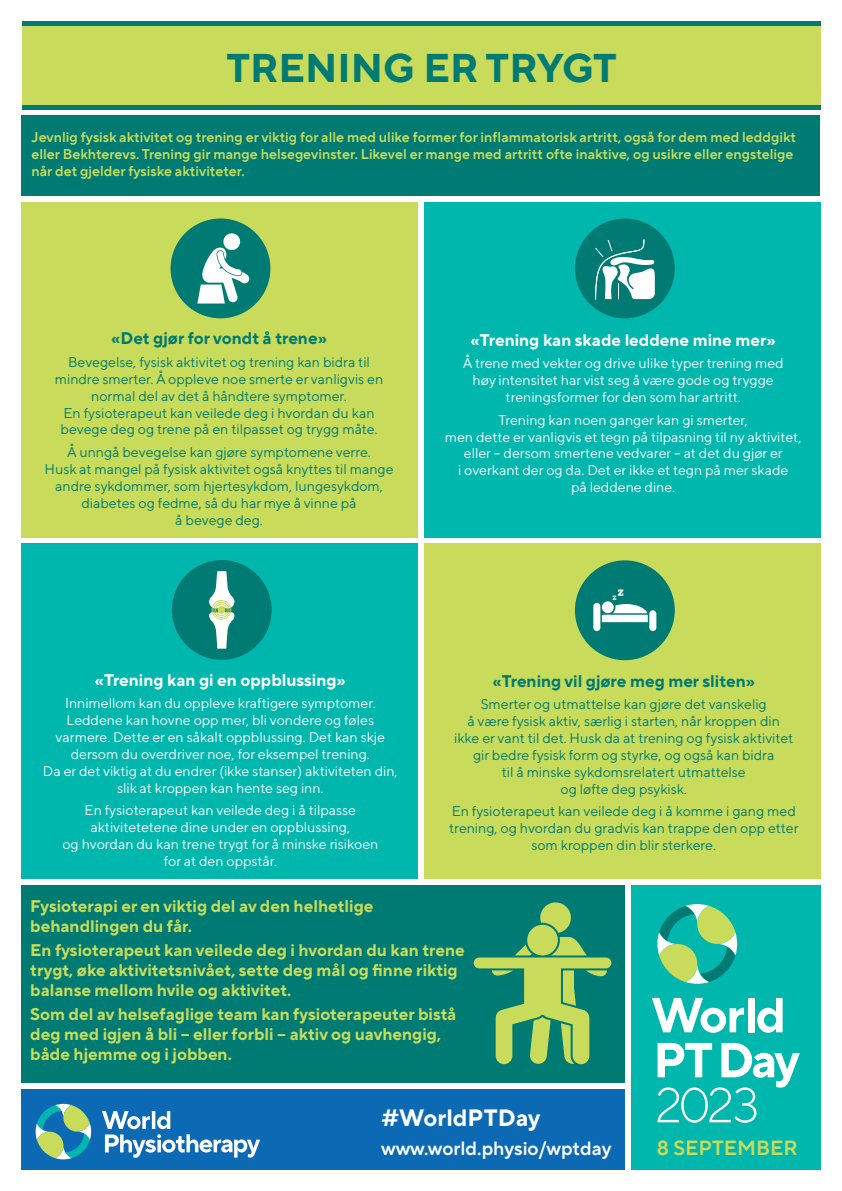
<style>
.page{position:relative;width:842px;height:1191px;background:#fff}
.page>*{position:absolute;margin:0;border:0;box-sizing:border-box;transform-origin:0 0}
.t1{font:700 40.1px "TT Norms Pro";color:#007b73}
.t2{font:700 23.7px "TT Norms Pro";color:#fff}
.t3{font:600 20.4px "TT Norms Pro";color:#c8db5a}
.t4{font:600 19.1px "TT Norms Pro";color:#fff}
.t5{font:700 16.9px/20.3px "TT Norms Pro";color:#c8db5a}
.t6{font:700 16.9px "TT Norms Pro";color:#fff}
.t7{font:700 16.9px "TT Norms Pro";color:#007b73}
.t8{font:14.1px/16.9px "TT Norms Pro";color:#007b73;text-align:center}
.t9{font:14.1px/16.9px "TT Norms Pro";color:#fff;text-align:center}
.t10{font:600 14.1px/16.9px "TT Norms Pro";color:#c8db5a}
</style>
<div class="page">
<div style="left:21px;top:885px;width:604px;height:197px;background:#007b73"></div>
<div style="left:22px;top:26px;width:798px;height:80px;background:#c8db5a"></div>
<div style="left:22px;top:105px;width:798px;height:5px;background:#007b73"></div>
<hr style="left:22px;top:21px;width:798px;height:4px;background:#007b73">
<div style="left:631px;top:885px;width:189px;height:284px;background:#00b7ae"></div>
<div style="left:21px;top:1089px;width:604px;height:80px;background:#0c6ab5"></div>
<svg style="left:102px;top:1111px;width:158px;height:46px"></svg>
<svg style="left:36px;top:1103px;width:55px;height:56px"></svg>
<svg style="left:657px;top:904px;width:80px;height:79px"></svg>
<svg style="left:652px;top:998px;width:92px;height:34px"></svg>
<div style="left:748px;top:998px;width:7px;height:34px;background:#fff"></div>
<svg style="left:757px;top:998px;width:26px;height:34px"></svg>
<svg style="left:657px;top:1043px;width:143px;height:79px"></svg>
<div style="left:21px;top:116px;width:799px;height:80px;background:#007b73"></div>
<div style="left:21px;top:202px;width:397px;height:335px;background:#c8db5a"></div>
<div style="left:424px;top:202px;width:396px;height:335px;background:#00b7ae"></div>
<div style="left:21px;top:543px;width:397px;height:335px;background:#00b7ae"></div>
<div style="left:424px;top:543px;width:396px;height:335px;background:#c8db5a"></div>
<div style="left:575px;top:560px;width:100px;height:100px;background:#007b73;border-radius:50%"></div>
<div style="left:593px;top:603px;width:7px;height:28px;background:#fff;border-radius:4px"></div>
<div style="left:649px;top:610px;width:7px;height:21px;background:#fff;border-radius:4px"></div>
<svg style="left:602px;top:589px;width:46px;height:33px"></svg>
<div style="left:171px;top:218px;width:99px;height:100px;background:#007b73;border-radius:50%"></div>
<svg style="left:197px;top:233px;width:53px;height:70px"></svg>
<div style="left:575px;top:218px;width:100px;height:100px;background:#007b73;border-radius:50%"></div>
<div style="left:172px;top:560px;width:100px;height:100px;background:#007b73;border-radius:50%"></div>
<svg style="left:209px;top:571px;width:25px;height:77px"></svg>
<div style="left:218px;top:606px;width:7px;height:8px;background:#c8db5a;border-radius:50%"></div>
<svg style="left:595px;top:239px;width:60px;height:61px"></svg>
<svg style="left:474px;top:902px;width:137px;height:162px"></svg>
<div style="left:527px;top:924px;width:31px;height:31px;background:#c8db5a;border-radius:50%"></div>
<h1 class="t1" style="left:226px;top:42px;width:392px">TRENING ER TRYGT</h1>
<p class="t10" style="left:32px;top:127px;width:766px">Jevnlig fysisk aktivitet og trening er viktig for alle med ulike former for inflammatorisk artritt, også for dem med leddgikt eller Bekhterevs. Trening gir mange helsegevinster. Likevel er mange med artritt ofte inaktive, og usikre eller engstelige når det gjelder fysiske aktiviteter.</p>
<p class="t7" style="left:111px;top:327px;width:217px">«Det gjør for vondt å trene»</p>
<p class="t8" style="left:55px;top:353px;width:330px">Bevegelse, fysisk aktivitet og trening kan bidra til mindre smerter. Å oppleve noe smerte er vanligvis en normal del av det å håndtere symptomer.<br>En fysioterapeut kan veilede deg i hvordan du kan bevege deg og trene på en tilpasset og trygg måte.</p>
<p class="t8" style="left:45px;top:443px;width:351px">Å unngå bevegelse kan gjøre symptomene verre.<br>Husk at mangel på fysisk aktivitet også knyttes til mange andre sykdommer, som hjertesykdom, lungesykdom, diabetes og fedme, så du har mye å vinne på<br>å bevege deg.</p>
<p class="t6" style="left:471px;top:328px;width:307px">«Trening kan skade leddene mine mer»</p>
<p class="t9" style="left:463px;top:354px;width:322px">Å trene med vekter og drive ulike typer trening med høy intensitet har vist seg å være gode og trygge treningsformer for den som har artritt.</p>
<p class="t9" style="left:445px;top:411px;width:358px">Trening kan noen ganger kan gi smerter,<br>men dette er vanligvis et tegn på tilpasning til ny aktivitet, eller – dersom smertene vedvarer – at det du gjør er<br>i overkant der og da. Det er ikke et tegn på mer skade<br>på leddene dine.</p>
<p class="t6" style="left:95px;top:668px;width:253px">«Trening kan gi en oppblussing»</p>
<p class="t9" style="left:43px;top:694px;width:356px">Innimellom kan du oppleve kraftigere symptomer.<br>Leddene kan hovne opp mer, bli vondere og føles varmere. Dette er en såkalt oppblussing. Det kan skje dersom du overdriver noe, for eksempel trening.<br>Da er det viktig at du endrer (ikke stanser) aktiviteten din, slik at kroppen kan hente seg inn.</p>
<p class="t9" style="left:62px;top:801px;width:317px">En fysioterapeut kan veilede deg i å tilpasse aktivitetetene dine under en oppblussing,<br>og hvordan du kan trene trygt for å minske risikoen for at den oppstår.</p>
<p class="t7" style="left:492px;top:669px;width:264px">«Trening vil gjøre meg mer sliten»</p>
<p class="t8" style="left:454px;top:695px;width:341px">Smerter og utmattelse kan gjøre det vanskelig<br>å være fysisk aktiv, særlig i starten, når kroppen din ikke er vant til det. Husk da at trening og fysisk aktivitet gir bedre fysisk form og styrke, og også kan bidra<br>til å minske sykdomsrelatert utmattelse<br>og løfte deg psykisk.</p>
<p class="t8" style="left:449px;top:802px;width:351px">En fysioterapeut kan veilede deg i å komme i gang med trening, og hvordan du gradvis kan trappe den opp etter som kroppen din blir sterkere.</p>
<p class="t5" style="left:30px;top:895px;width:345px">Fysioterapi er en viktig del av den helhetlige behandlingen du får.</p>
<p class="t5" style="left:30px;top:939px;width:436px">En fysioterapeut kan veilede deg i hvordan du kan trene trygt, øke aktivitetsnivået, sette deg mål og finne riktig balanse mellom hvile og aktivitet.</p>
<p class="t5" style="left:30px;top:1002px;width:428px">Som del av helsefaglige team kan fysioterapeuter bistå deg med igjen å bli – eller forbli – aktiv og uavhengig, både hjemme og i jobben.</p>
<h2 class="t2" style="left:381px;top:1101px;width:160px">#WorldPTDay</h2>
<h3 class="t4" style="left:381px;top:1134px;width:232px">www.world.physio/wptday</h3>
<h3 class="t3" style="left:657px;top:1132px;width:142px">8 SEPTEMBER</h3>
</div>
